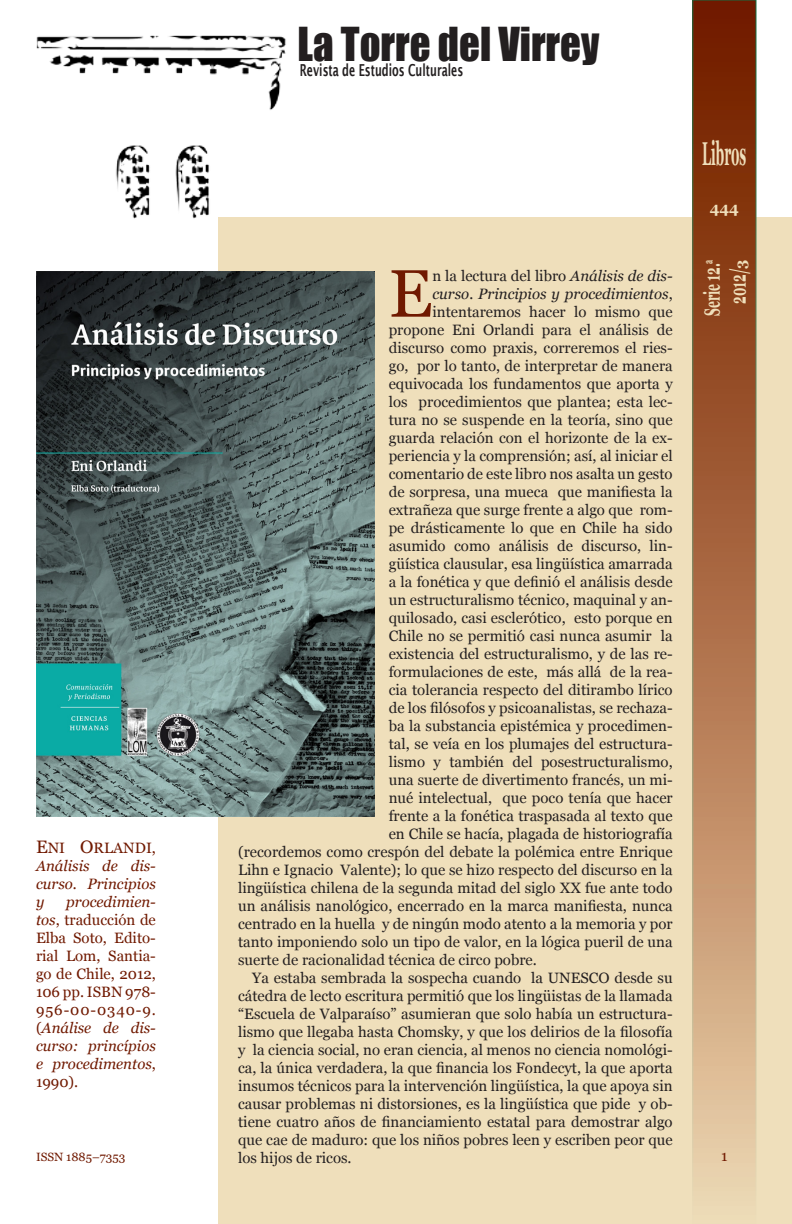
<style>
.page{position:relative;width:792px;height:1224px;background:#fff}
.page>*{position:absolute;margin:0;border:0;box-sizing:border-box;transform-origin:0 0}
.Estilo_de_párrafo_2{font:67px "Georgia";color:#701900}
.t1{font:43px "Impact";color:#231f20;scale:.95 1}
.t2{font:700 33px "Georgia";color:#efdfbb;scale:.4 1}
.t3{font:700 22px "Georgia";color:#efdfbb;scale:.55 1}
.t4{font:600 16.5px "Lucida Sans";color:#231f20;scale:.63 1}
.Estilo_de_párrafo_2-2{font:15px/18px "Georgia";color:#231f20;text-align:justify}
.Estilo_de_párrafo_2-3{font:15px/18px "Georgia";color:#701900;text-align:justify}
.Estilo_de_párrafo_2-4{font:italic 15px/18px "Georgia";color:#701900;text-align:justify}
.Estilo_de_párrafo_2-5{font:italic 15px "Georgia";color:#231f20}
.t5{font:700 15px "Georgia";color:#efdfbb}
.t6{font:12px "Georgia";color:#701900}
.s1{font-style:normal;font-size:18px}
.s2{font-style:normal}
.s3{font-style:italic}
.s4{font-size:15px}
</style>
<div class="page">
<div style="left:218px;top:217px;width:574px;height:1007px;background:#efdfbb"></div>
<img style="left:36px;top:35px;width:250px;height:184px">
<div style="left:693px;top:0;width:63px;height:1224px;background:linear-gradient(to bottom,#6e1200,#ecd1ab)"></div>
<img style="left:36px;top:271px;width:339px;height:545px">
<p class="Estilo_de_párrafo_2-4" style="left:36px;top:839px;width:121px"><span class="s1">E</span><span class="s2">NI</span> <span class="s1">O</span><span class="s2">RLANDI, </span>Análisis de dis&shy;curso. Principios y</p>
<p class="Estilo_de_párrafo_2-3" style="left:36px;top:893px;width:121px;text-indent:30px"><span class="s3">procedimien&shy;tos</span>, traducción de Elba Soto, Edito&shy;rial Lom, Santia&shy;go de Chile, 2012, 106 pp. ISBN 978- 956-00-0340-9. (<span class="s3">Análise de dis&shy;curso: princípios e procedimentos</span>, 1990).</p>
<p class="t6" style="left:36px;top:1150px;width:91px">ISSN 1885–7353</p>
<p class="t1" style="left:298px;top:11px;width:319px">La Torre del Virrey</p>
<p class="t4" style="left:300px;top:61px;width:261px">Revista de Estudios Culturales</p>
<p class="Estilo_de_párrafo_2" style="left:389px;top:253px;width:45px">E</p>
<p class="Estilo_de_párrafo_2-2" style="left:432px;top:267px;width:242px">n la lectura del libro <span class="s3">Análisis de dis-</span></p>
<p class="Estilo_de_párrafo_2-5" style="left:432px;top:284px;width:242px">curso. Principios y procedimientos<span class="s2">,</span></p>
<p class="Estilo_de_párrafo_2-2" style="left:432px;top:303px;width:242px">intentaremos hacer lo mismo que</p>
<p class="Estilo_de_párrafo_2-2" style="left:389px;top:321px;width:285px">propone Eni Orlandi para el análisis de</p>
<p class="Estilo_de_párrafo_2-2" style="left:389px;top:339px;width:285px">discurso como praxis, correremos el ries-</p>
<p class="Estilo_de_párrafo_2-2" style="left:389px;top:357px;width:286px">go, por lo tanto, de interpretar de manera</p>
<p class="Estilo_de_párrafo_2-2" style="left:389px;top:375px;width:285px">equivocada los fundamentos que aporta y</p>
<p class="Estilo_de_párrafo_2-2" style="left:389px;top:393px;width:285px">los procedimientos que plantea; esta lec-</p>
<p class="Estilo_de_párrafo_2-2" style="left:389px;top:411px;width:285px">tura no se suspende en la teoría, sino que</p>
<p class="Estilo_de_párrafo_2-2" style="left:389px;top:429px;width:285px">guarda relación con el horizonte de la ex-</p>
<p class="Estilo_de_párrafo_2-2" style="left:389px;top:447px;width:285px">periencia y la comprensión; así, al iniciar el</p>
<p class="Estilo_de_párrafo_2-2" style="left:389px;top:465px;width:285px">comentario de este libro nos asalta un gesto</p>
<p class="Estilo_de_párrafo_2-2" style="left:389px;top:483px;width:285px">de sorpresa, una mueca que manifiesta la</p>
<p class="Estilo_de_párrafo_2-2" style="left:389px;top:501px;width:285px">extrañeza que surge frente a algo que rom-</p>
<p class="Estilo_de_párrafo_2-2" style="left:389px;top:519px;width:285px">pe drásticamente lo que en Chile ha sido</p>
<p class="Estilo_de_párrafo_2-2" style="left:389px;top:537px;width:285px">asumido como análisis de discurso, lin-</p>
<p class="Estilo_de_párrafo_2-2" style="left:389px;top:555px;width:285px">güística clausular, esa lingüística amarrada</p>
<p class="Estilo_de_párrafo_2-2" style="left:389px;top:573px;width:285px">a la fonética y que definió el análisis desde</p>
<p class="Estilo_de_párrafo_2-2" style="left:389px;top:591px;width:285px">un estructuralismo técnico, maquinal y an-</p>
<p class="Estilo_de_párrafo_2-2" style="left:389px;top:609px;width:285px">quilosado, casi esclerótico, esto porque en</p>
<p class="Estilo_de_párrafo_2-2" style="left:389px;top:627px;width:285px">Chile no se permitió casi nunca asumir la</p>
<p class="Estilo_de_párrafo_2-2" style="left:389px;top:645px;width:285px">existencia del estructuralismo, y de las re-</p>
<p class="Estilo_de_párrafo_2-2" style="left:389px;top:663px;width:285px">formulaciones de este, más allá de la rea-</p>
<p class="Estilo_de_párrafo_2-2" style="left:389px;top:681px;width:285px">cia tolerancia respecto del ditirambo lírico</p>
<p class="Estilo_de_párrafo_2-2" style="left:389px;top:699px;width:285px">de los filósofos y psicoanalistas, se rechaza-</p>
<p class="Estilo_de_párrafo_2-2" style="left:389px;top:717px;width:285px">ba la substancia epistémica y procedimen-</p>
<p class="Estilo_de_párrafo_2-2" style="left:389px;top:735px;width:285px">tal, se veía en los plumajes del estructura-</p>
<p class="Estilo_de_párrafo_2-2" style="left:389px;top:753px;width:285px">lismo y también del posestructuralismo,</p>
<p class="Estilo_de_párrafo_2-2" style="left:389px;top:771px;width:285px">una suerte de divertimento francés, un mi-</p>
<p class="Estilo_de_párrafo_2-2" style="left:389px;top:789px;width:285px">nué intelectual, que poco tenía que hacer</p>
<p class="Estilo_de_párrafo_2-2" style="left:389px;top:807px;width:285px">frente a la fonética traspasada al texto que</p>
<p class="Estilo_de_párrafo_2-2" style="left:389px;top:825px;width:285px">en Chile se hacía, plagada de historiografía</p>
<p class="Estilo_de_párrafo_2-2" style="left:238px;top:843px;width:436px">(recordemos como crespón del debate la polémica entre Enrique</p>
<p class="Estilo_de_párrafo_2-2" style="left:238px;top:861px;width:436px">Lihn e Ignacio Valente); lo que se hizo respecto del discurso en la</p>
<p class="Estilo_de_párrafo_2-2" style="left:238px;top:879px;width:436px">lingüística chilena de la segunda mitad del siglo XX fue ante todo</p>
<p class="Estilo_de_párrafo_2-2" style="left:238px;top:897px;width:436px">un análisis nanológico, encerrado en la marca manifiesta, nunca</p>
<p class="Estilo_de_párrafo_2-2" style="left:238px;top:915px;width:436px">centrado en la huella y de ningún modo atento a la memoria y por</p>
<p class="Estilo_de_párrafo_2-2" style="left:238px;top:933px;width:436px">tanto imponiendo solo un tipo de valor, en la lógica pueril de una</p>
<p class="Estilo_de_párrafo_2-2" style="left:238px;top:951px;width:300px">suerte de racionalidad técnica de circo pobre.</p>
<p class="Estilo_de_párrafo_2-2" style="left:238px;top:969px;width:436px;text-indent:14px">Ya estaba sembrada la sospecha cuando la UNESCO desde su cátedra de lecto escritura permitió que los lingüistas de la llamada “Escuela de Valparaíso” asumieran que solo había un estructura&shy;lismo que llegaba hasta Chomsky, y que los delirios de la filosofía y la ciencia social, no eran ciencia, al menos no ciencia nomológi&shy;ca, la única verdadera, la que financia los Fondecyt, la que aporta insumos técnicos para la intervención lingüística, la que apoya sin causar problemas ni distorsiones, es la lingüística que pide y ob&shy;tiene cuatro años de financiamiento estatal para demostrar algo que cae de maduro: que los niños pobres leen y escriben peor que los hijos de ricos.</p>
<p class="t2" style="left:702px;top:132px;width:112px">Libros</p>
<p class="t5" style="left:710px;top:198px;width:31px">444</p>
<p class="t5" style="left:710px;top:201px;width:30px">436</p>
<p class="t3" style="left:698px;top:316px;width:104px;rotate:-90deg">Serie 12.<sup>a</sup></p>
<p class="t3" style="left:724px;top:304px;width:82px;rotate:-90deg">2012/<span class="s4">3</span></p>
<p class="t3" style="left:698px;top:310px;width:79px;rotate:-90deg">Serie 9</p>
<p class="t3" style="left:724px;top:300px;width:76px;rotate:-90deg">2011 2</p>
<p class="Estilo_de_párrafo_2-3" style="left:721px;top:1147px;width:8px">1</p>
</div>
